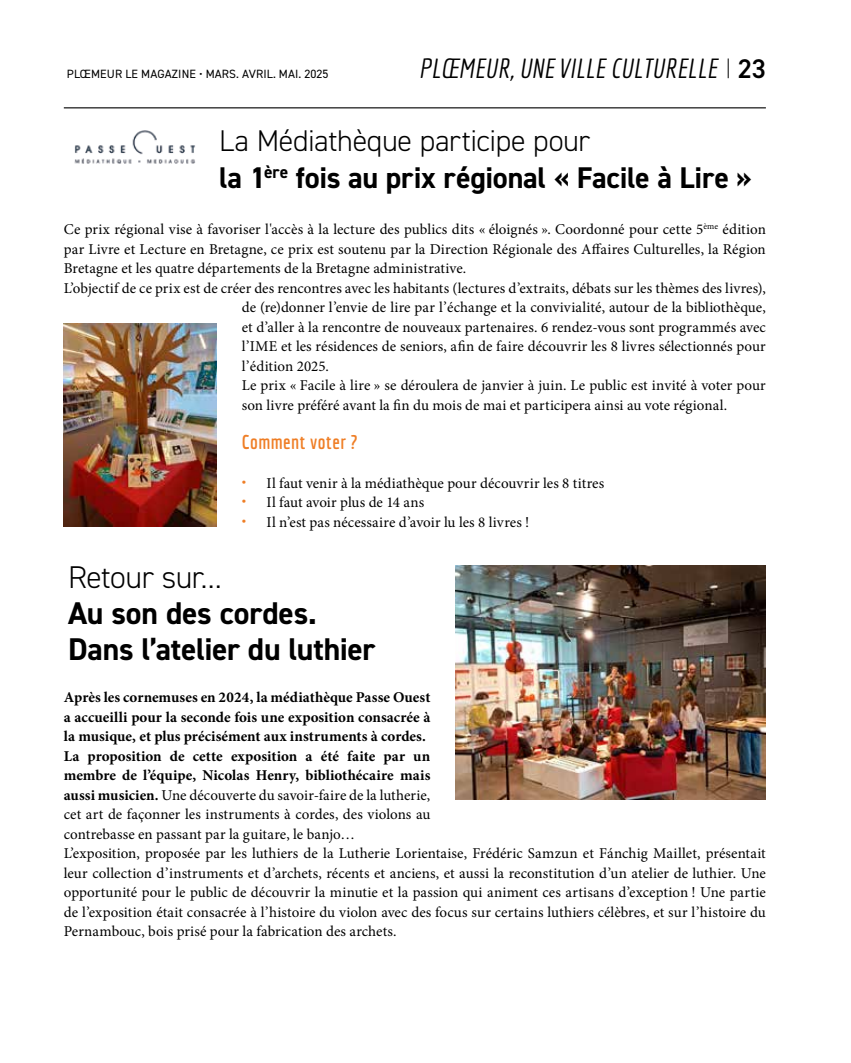
<style>
.page{position:relative;width:851px;height:1063px;background:#fff}
.page>*{position:absolute;margin:0;border:0;box-sizing:border-box;transform-origin:0 0}
.t1{font:700 31.5px/36px "DIN2014";letter-spacing:-.005em;color:#000}
.t2{font:300 31.5px "DIN2014";letter-spacing:-.015em;color:#000}
.t3{font:700 30px/37.5px "DIN2014";letter-spacing:-.005em;color:#000}
.t4{font:italic 27px "Economica";color:#000}
.t5{font:700 19.5px "Economica";letter-spacing:.025em;color:#ef7e26}
.t6{font:15px/19.5px "Minion Pro";letter-spacing:.005em;color:#000}
.t7{font:12px "DIN2014";letter-spacing:.01em;color:#000}
.s1{font-family:"DIN2014";font-weight:600;font-style:normal}
.s2{font-weight:300}
.s3{font-family:"Economica";font-weight:700;font-size:19.5px;color:#ef7e26}
.s4{font-weight:700}
</style>
<div class="page">
<hr style="left:64px;top:107px;width:701px;height:1px;background:#000">
<svg style="left:727px;top:58px;width:1px;height:20px"></svg>
<img style="left:64px;top:323px;width:152px;height:203px">
<img style="left:456px;top:566px;width:309px;height:234px">
<img style="left:74px;top:130px;width:121px;height:34px">
<p class="t7" style="left:67px;top:66px;width:263px">PLŒMEUR LE MAGAZINE • MARS. AVRIL. MAI. 2025</p>
<h3 class="t4" style="left:419px;top:53px;width:348px">PLŒMEUR, UNE VILLE CULTURELLE <span class="s1">23</span></h3>
<h2 class="t3" style="left:219px;top:121px;width:534px"><span class="s2">La Médiathèque participe pour<br></span>la 1<sup>ère</sup> fois au prix régional « Facile à Lire »</h2>
<p class="t6" style="left:64px;top:220px;width:703px">Ce prix régional vise à favoriser l'accès à la lecture des publics dits « éloignés ». Coordonné pour cette 5<sup>ème</sup> édition</p>
<p class="t6" style="left:64px;top:239px;width:703px">par Livre et Lecture en Bretagne, ce prix est soutenu par la Direction Régionale des Affaires Culturelles, la Région</p>
<p class="t6" style="left:64px;top:259px;width:404px">Bretagne et les quatre départements de la Bretagne administrative.</p>
<p class="t6" style="left:64px;top:278px;width:703px">L’objectif de ce prix est de créer des rencontres avec les habitants (lectures d’extraits, débats sur les thèmes des livres),</p>
<p class="t6" style="left:242px;top:298px;width:525px">de (re)donner l’envie de lire par l’échange et la convivialité, autour de la bibliothèque,</p>
<p class="t6" style="left:242px;top:317px;width:525px">et d’aller à la rencontre de nouveaux partenaires. 6 rendez-vous sont programmés avec</p>
<p class="t6" style="left:242px;top:337px;width:525px">l’IME et les résidences de seniors, afin de faire découvrir les 8 livres sélectionnés pour</p>
<p class="t6" style="left:242px;top:356px;width:89px">l’édition 2025.</p>
<p class="t6" style="left:242px;top:376px;width:525px">Le prix « Facile à lire » se déroulera de janvier à juin. Le public est invité à voter pour</p>
<p class="t6" style="left:242px;top:395px;width:487px">son livre préféré avant la fin du mois de mai et participera ainsi au vote régional.</p>
<h3 class="t5" style="left:242px;top:430px;width:117px">Comment voter ?</h3>
<p class="t6" style="left:242px;top:473px;width:364px"><span class="s3">•</span> Il faut venir à la médiathèque pour découvrir les 8 titres</p>
<p class="t6" style="left:242px;top:493px;width:184px"><span class="s3">•</span> Il faut avoir plus de 14 ans</p>
<p class="t6" style="left:242px;top:512px;width:289px"><span class="s3">•</span> Il n’est pas nécessaire d’avoir lu les 8 livres !</p>
<h1 class="t2" style="left:68px;top:558px;width:155px">Retour sur…</h1>
<h1 class="t1" style="left:68px;top:595px;width:309px">Au son des cordes.<br>Dans l’atelier du luthier</h1>
<p class="t6" style="left:64px;top:688px;width:703px"><span class="s4">Après les cornemuses en 2024, la médiathèque Passe Ouest<br>a accueilli pour la seconde fois une exposition consacrée à<br>la musique, et plus précisément aux instruments à cordes.<br>La proposition de cette exposition a été faite par un<br>membre de l’équipe, Nicolas Henry, bibliothécaire mais<br>aussi musicien.</span> Une découverte du savoir-faire de la lutherie,<br>cet art de façonner les instruments à cordes, des violons au<br>contrebasse en passant par la guitare, le banjo…<br>L’exposition, proposée par les luthiers de la Lutherie Lorientaise, Frédéric Samzun et Fánchig Maillet, présentait leur collection d’instruments et d’archets, récents et anciens, et aussi la reconstitution d’un atelier de luthier. Une opportunité pour le public de découvrir la minutie et la passion qui animent ces artisans d’exception ! Une partie de l’exposition était consacrée à l’histoire du violon avec des focus sur certains luthiers célèbres, et sur l’histoire du Pernambouc, bois prisé pour la fabrication des archets.</p>
</div>
